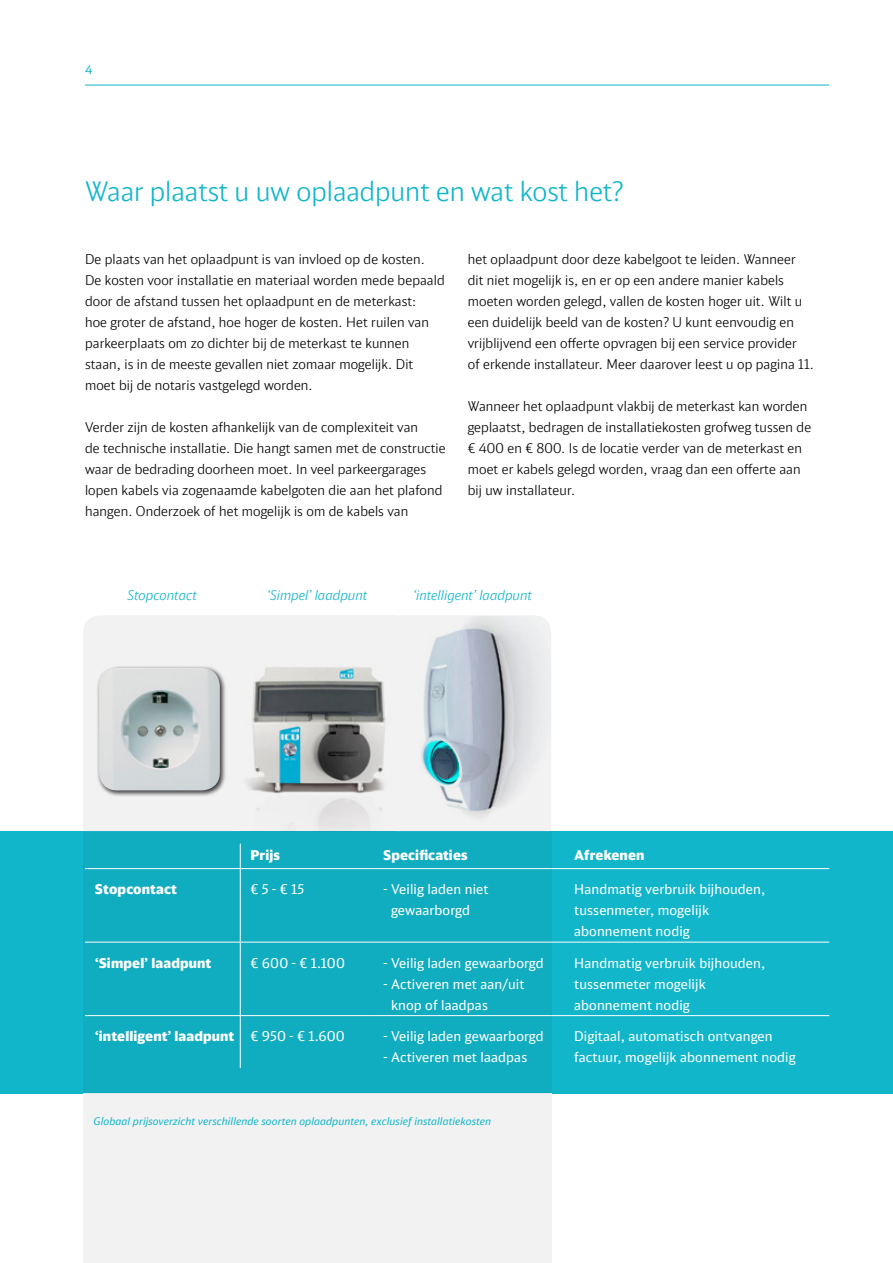
<style>
.page{position:relative;width:893px;height:1263px;background:#fff}
.page>*{position:absolute;margin:0;border:0;box-sizing:border-box;transform-origin:0 0}
.t1{font:300 27px "DB Head";color:#11b6ca}
.t2{font:300 13.5px/21px "DB Head";letter-spacing:.01em;color:#000}
.t3{font:13.5px/21px "DB Head";letter-spacing:.01em;color:#fff}
.t4{font:900 13.5px "DB Head";letter-spacing:.01em;color:#fff}
.t5{font:italic 300 13.5px "DB Head";letter-spacing:.01em;color:#11b6ca}
.t6{font:12px "DB Head";color:#11b6ca}
.t7{font:italic 10.5px "DB Head";letter-spacing:.01em;color:#11b6ca}
.s1{font-weight:400}
</style>
<div class="page">
<div style="left:83px;top:1094px;width:468px;height:169px;background:#f2f2f2"></div>
<div style="left:0;top:831px;width:892px;height:263px;background:#11b6ca"></div>
<img style="left:239px;top:615px;width:312px;height:216px">
<div style="left:83px;top:616px;width:156px;height:215px;background:#f2f2f2"></div>
<div style="left:96px;top:665px;width:131px;height:132px;background:#000;opacity:.75"></div>
<img style="left:99px;top:668px;width:121px;height:122px">
<hr style="left:85px;top:85px;width:744px;height:1px;background:#11b6ca">
<div style="left:83px;top:831px;width:468px;height:263px;background:#10acbf"></div>
<hr style="left:85px;top:868px;width:155px;height:1px;background:#fff">
<hr style="left:240px;top:868px;width:133px;height:1px;background:#fff">
<hr style="left:373px;top:868px;width:178px;height:1px;background:#fff">
<hr style="left:551px;top:868px;width:278px;height:1px;background:#fff">
<hr style="left:85px;top:1015px;width:155px;height:1px;background:#fff">
<hr style="left:240px;top:1015px;width:133px;height:1px;background:#fff">
<hr style="left:373px;top:1015px;width:178px;height:1px;background:#fff">
<hr style="left:551px;top:1015px;width:278px;height:1px;background:#fff">
<hr style="left:85px;top:942px;width:155px;height:1px;background:#fff">
<hr style="left:240px;top:942px;width:133px;height:1px;background:#fff">
<hr style="left:373px;top:942px;width:178px;height:1px;background:#fff">
<hr style="left:551px;top:942px;width:278px;height:1px;background:#fff">
<svg style="left:240px;top:843px;width:1px;height:25px"></svg>
<hr style="left:240px;top:869px;width:1px;height:73px;background:#fff">
<hr style="left:240px;top:942px;width:1px;height:73px;background:#fff">
<hr style="left:240px;top:1016px;width:1px;height:52px;background:#fff">
<p class="t6" style="left:85px;top:62px;width:9px">4</p>
<h1 class="t1" style="left:85px;top:175px;width:540px">Waar plaatst u uw oplaadpunt en wat kost het?</h1>
<p class="t2" style="left:85px;top:248px;width:361px">De plaats van het oplaadpunt is van invloed op de kosten.<br>De kosten voor installatie en materiaal worden mede bepaald door de afstand tussen het oplaadpunt en de meterkast:<br>hoe groter de afstand, hoe hoger de kosten. Het ruilen van parkeerplaats om zo dichter bij de meterkast te kunnen staan, is in de meeste gevallen niet zomaar mogelijk. Dit moet bij de notaris vastgelegd worden.</p>
<p class="t2" style="left:85px;top:416px;width:362px">Verder zijn de kosten afhankelijk van de complexiteit van<br>de technische installatie. Die hangt samen met de constructie waar de bedrading doorheen moet. In veel parkeergarages lopen kabels via zogenaamde kabelgoten die aan het plafond hangen. Onderzoek of het mogelijk is om de kabels van</p>
<p class="t2" style="left:468px;top:249px;width:348px">het oplaadpunt door deze kabelgoot te leiden. Wanneer dit niet mogelijk is, en er op een andere manier kabels moeten worden gelegd, vallen de kosten hoger uit. Wilt u een duidelijk beeld van de kosten? U kunt eenvoudig en vrijblijvend een offerte opvragen bij een service provider<br>of erkende installateur. Meer daarover leest u op pagina 11.</p>
<p class="t2" style="left:468px;top:396px;width:345px">Wanneer het oplaadpunt vlakbij de meterkast kan worden geplaatst, bedragen de installatiekosten grofweg tussen de € 400 en € 800. Is de locatie verder van de meterkast en moet er kabels gelegd worden, vraag dan een offerte aan bij uw installateur.</p>
<p class="t5" style="left:128px;top:587px;width:71px">Stopcontact</p>
<p class="t5" style="left:267px;top:587px;width:102px">‘Simpel’ laadpunt</p>
<p class="t5" style="left:413px;top:587px;width:120px">‘intelligent’ laadpunt</p>
<p class="t4" style="left:250px;top:846px;width:31px">Prijs</p>
<p class="t4" style="left:383px;top:846px;width:86px">Specificaties</p>
<p class="t4" style="left:574px;top:846px;width:72px">Afrekenen</p>
<p class="t4" style="left:95px;top:880px;width:83px">Stopcontact</p>
<p class="t3" style="left:250px;top:878px;width:55px">€ 5 - € 15</p>
<p class="t3" style="left:391px;top:878px;width:99px;text-indent:-8px">- Veilig laden niet gewaarborgd</p>
<p class="t3" style="left:574px;top:878px;width:192px">Handmatig verbruik bijhouden, tussenmeter, mogelijk abonnement nodig</p>
<p class="t4" style="left:95px;top:954px;width:117px">‘Simpel’ laadpunt</p>
<p class="t3" style="left:250px;top:952px;width:96px">€ 600 - € 1.100</p>
<p class="t3" style="left:383px;top:952px;width:162px">- Veilig laden gewaarborgd</p>
<p class="t3" style="left:391px;top:973px;width:135px;text-indent:-8px">- Activeren met aan/uit knop of laadpas</p>
<p class="t3" style="left:574px;top:952px;width:192px">Handmatig verbruik bijhouden, tussenmeter mogelijk abonnement nodig</p>
<p class="t4" style="left:95px;top:1027px;width:251px">‘intelligent’ laadpunt <span class="s1">€ 950 - € 1.600</span></p>
<p class="t3" style="left:383px;top:1025px;width:162px">- Veilig laden gewaarborgd</p>
<p class="t3" style="left:383px;top:1046px;width:145px">- Activeren met laadpas</p>
<p class="t7" style="left:94px;top:1115px;width:399px">Globaal prijsoverzicht verschillende soorten oplaadpunten, exclusief installatiekosten</p>
<p class="t3" style="left:574px;top:1025px;width:223px">Digitaal, automatisch ontvangen factuur, mogelijk abonnement nodig</p>
</div>
